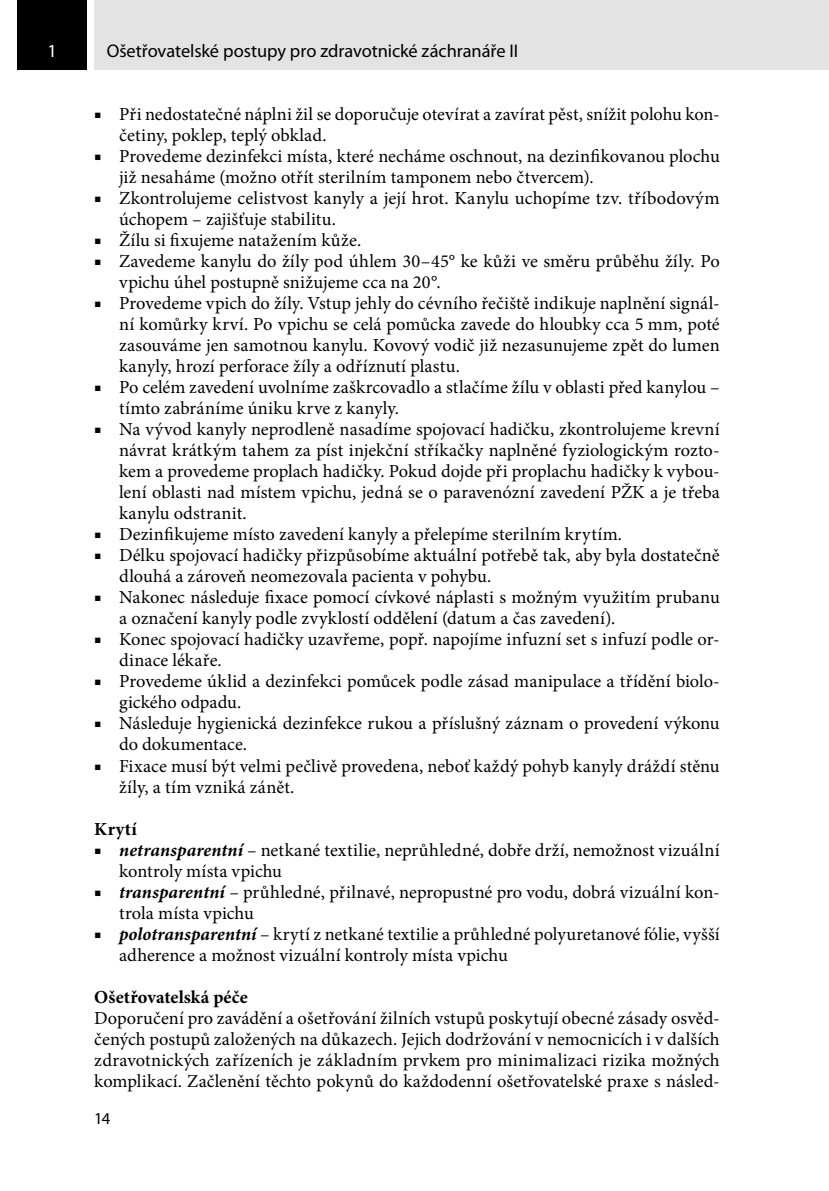
<style>
.page{position:relative;width:829px;height:1191px;background:#fff}
.page>*{position:absolute;margin:0;border:0;box-sizing:border-box;transform-origin:0 0}
.text_1__odstavec_bez{font:18.38px/21px "Minion Pro";letter-spacing:.005em;color:#000}
.t1{font:18.38px "Myriad Pro";letter-spacing:-.005em;color:#000}
.nadpisek{font:700 18.38px "Minion Pro";letter-spacing:.005em;color:#000}
.t2{font:18.38px "Myriad Pro";color:#fff}
.t3{font:16.62px "Myriad Pro";color:#000}
.s1{font-weight:700;font-style:italic}
</style>
<div class="page">
<div style="left:94px;top:0;width:734px;height:69px;background:#e3e3e3"></div>
<div style="left:17px;top:0;width:70px;height:69px;background:#000"></div>
<p class="t2" style="left:47px;top:40px;width:11px">1</p>
<p class="t1" style="left:107px;top:40px;width:413px">Ošetřovatelské postupy pro zdravotnické záchranáře II</p>
<p class="text_1__odstavec_bez" style="left:119px;top:104px;width:602px;text-indent:-25px">■ Při nedostatečné náplni žil se doporučuje otevírat a zavírat pěst, snížit polohu kon&shy;četiny, poklep, teplý obklad.</p>
<p class="text_1__odstavec_bez" style="left:119px;top:146px;width:602px;text-indent:-25px">■ Provedeme dezinfekci místa, které necháme oschnout, na dezinfikovanou plochu již nesaháme (možno otřít sterilním tamponem nebo čtvercem).</p>
<p class="text_1__odstavec_bez" style="left:119px;top:188px;width:602px;text-indent:-25px">■ Zkontrolujeme celistvost kanyly a její hrot. Kanylu uchopíme tzv. tříbodovým úchopem – zajišťuje stabilitu.</p>
<p class="text_1__odstavec_bez" style="left:94px;top:230px;width:268px">■ Žílu si fixujeme natažením kůže.</p>
<p class="text_1__odstavec_bez" style="left:119px;top:251px;width:602px;text-indent:-25px">■ Zavedeme kanylu do žíly pod úhlem 30–45° ke kůži ve směru průběhu žíly. Po vpichu úhel postupně snižujeme cca na 20°.</p>
<p class="text_1__odstavec_bez" style="left:119px;top:293px;width:602px;text-align:justify;text-indent:-25px">■ Provedeme vpich do žíly. Vstup jehly do cévního řečiště indikuje naplnění signál&shy;ní komůrky krví. Po vpichu se celá pomůcka zavede do hloubky cca 5 mm, poté zasouváme jen samotnou kanylu. Kovový vodič již nezasunujeme zpět do lumen kanyly, hrozí perforace žíly a odříznutí plastu.</p>
<p class="text_1__odstavec_bez" style="left:119px;top:377px;width:602px;text-indent:-25px">■ Po celém zavedení uvolníme zaškrcovadlo a stlačíme žílu v oblasti před kanylou – tímto zabráníme úniku krve z kanyly.</p>
<p class="text_1__odstavec_bez" style="left:119px;top:419px;width:602px;text-align:justify;text-indent:-25px">■ Na vývod kanyly neprodleně nasadíme spojovací hadičku, zkontrolujeme krevní návrat krátkým tahem za píst injekční stříkačky naplněné fyziologickým rozto&shy;kem a provedeme proplach hadičky. Pokud dojde při proplachu hadičky k vybou&shy;lení oblasti nad místem vpichu, jedná se o paravenózní zavedení PŽK a je třeba kanylu odstranit.</p>
<p class="text_1__odstavec_bez" style="left:94px;top:524px;width:529px">■ Dezinfikujeme místo zavedení kanyly a přelepíme sterilním krytím.</p>
<p class="text_1__odstavec_bez" style="left:119px;top:545px;width:602px;text-indent:-25px">■ Délku spojovací hadičky přizpůsobíme aktuální potřebě tak, aby byla dostatečně dlouhá a zároveň neomezovala pacienta v pohybu.</p>
<p class="text_1__odstavec_bez" style="left:119px;top:587px;width:602px;text-indent:-25px">■ Nakonec následuje fixace pomocí cívkové náplasti s možným využitím prubanu a označení kanyly podle zvyklostí oddělení (datum a čas zavedení).</p>
<p class="text_1__odstavec_bez" style="left:119px;top:629px;width:602px;text-indent:-25px">■ Konec spojovací hadičky uzavřeme, popř. napojíme infuzní set s infuzí podle or&shy;dinace lékaře.</p>
<p class="text_1__odstavec_bez" style="left:119px;top:671px;width:602px;text-indent:-25px">■ Provedeme úklid a dezinfekci pomůcek podle zásad manipulace a třídění biolo&shy;gického odpadu.</p>
<p class="text_1__odstavec_bez" style="left:119px;top:713px;width:602px;text-indent:-25px">■ Následuje hygienická dezinfekce rukou a příslušný záznam o provedení výkonu do dokumentace.</p>
<p class="text_1__odstavec_bez" style="left:119px;top:755px;width:602px;text-indent:-25px">■ Fixace musí být velmi pečlivě provedena, neboť každý pohyb kanyly dráždí stěnu žíly, a tím vzniká zánět.</p>
<p class="nadpisek" style="left:94px;top:815px;width:44px">Krytí</p>
<p class="text_1__odstavec_bez" style="left:119px;top:839px;width:602px;text-indent:-25px">■ <span class="s1">netransparentní</span> – netkané textilie, neprůhledné, dobře drží, nemožnost vizuální kontroly místa vpichu</p>
<p class="text_1__odstavec_bez" style="left:119px;top:881px;width:602px;text-indent:-25px">■ <span class="s1">transparentní</span> – průhledné, přilnavé, nepropustné pro vodu, dobrá vizuální kon&shy;trola místa vpichu</p>
<p class="text_1__odstavec_bez" style="left:119px;top:923px;width:602px;text-indent:-25px">■ <span class="s1">polotransparentní</span> – krytí z netkané textilie a průhledné polyuretanové fólie, vyšší adherence a možnost vizuální kontroly místa vpichu</p>
<p class="nadpisek" style="left:94px;top:983px;width:155px">Ošetřovatelská péče</p>
<p class="text_1__odstavec_bez" style="left:94px;top:1007px;width:627px;text-align:justify">Doporučení pro zavádění a ošetřování žilních vstupů poskytují obecné zásady osvěd&shy;čených postupů založených na důkazech. Jejich dodržování v nemocnicích i v dalších zdravotnických zařízeních je základním prvkem pro minimalizaci rizika možných komplikací. Začlenění těchto pokynů do každodenní ošetřovatelské praxe s násled-</p>
<p class="t3" style="left:94px;top:1108px;width:18px">14</p>
</div>
